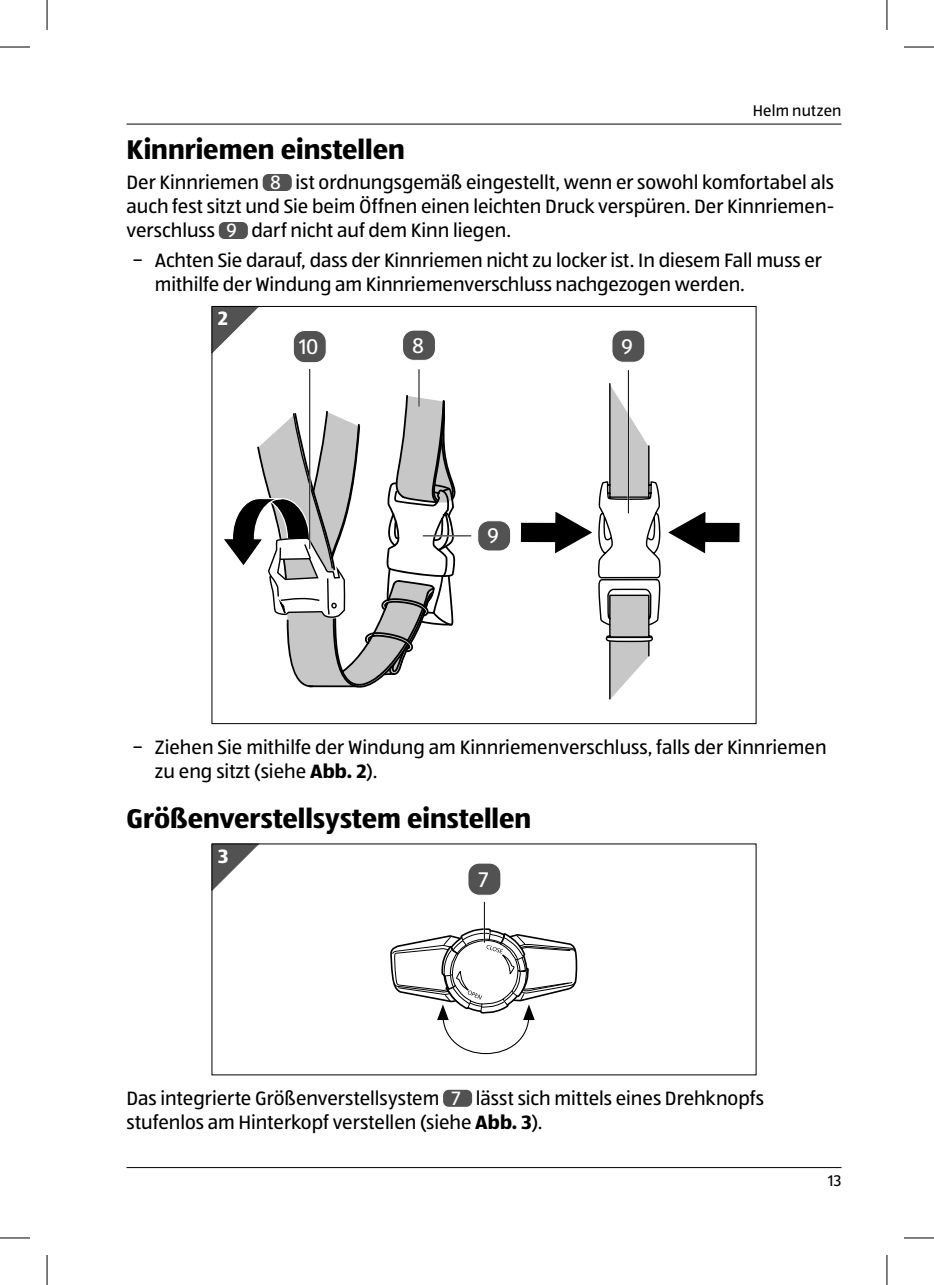
<style>
.page{position:relative;width:934px;height:1285px;background:#fff}
.page>*{position:absolute;margin:0;border:0;box-sizing:border-box;transform-origin:0 0}
.t1{font:700 28px "ALDISUEDOT";color:#000}
.t2{font:22px "ALDISUEDOT";color:#fff}
.t3{font:20px/24px "ALDISUEDOT";letter-spacing:-.005em;color:#000}
.t4{font:700 20px "ALDISUEDOT";color:#fff}
.t5{font:16px "ALDISUEDOT";letter-spacing:.015em;color:#000}
.s1{color:#fff}
.s2{font-weight:700}
</style>
<div class="page">
<hr style="left:126px;top:124px;width:715px;height:1px;background:#000">
<hr style="left:126px;top:1167px;width:715px;height:1px;background:#000">
<div style="left:262px;top:174px;width:29px;height:17px;background:#525252;border-radius:6px"></div>
<div style="left:219px;top:222px;width:29px;height:17px;background:#525252;border-radius:6px"></div>
<svg style="left:213px;top:308px;width:45px;height:45px"></svg>
<div style="left:218px;top:310px;width:13px;height:15px;background:#525252"></div>
<svg style="left:224px;top:395px;width:233px;height:292px"></svg>
<div style="left:293px;top:330px;width:33px;height:33px;background:#525252;border-radius:11px"></div>
<div style="left:293px;top:330px;width:33px;height:33px;border:1px solid #fff;border-radius:11px"></div>
<div style="left:477px;top:521px;width:33px;height:30px;background:#525252;border-radius:11px"></div>
<div style="left:477px;top:520px;width:34px;height:31px;border:1px solid #fff;border-radius:11px"></div>
<div style="left:402px;top:330px;width:33px;height:30px;background:#525252;border-radius:11px"></div>
<div style="left:402px;top:329px;width:34px;height:32px;border:1px solid #fff;border-radius:11px"></div>
<hr style="left:309px;top:369px;width:1px;height:182px;background:#fff">
<hr style="left:309px;top:369px;width:1px;height:179px;background:#000">
<hr style="left:418px;top:369px;width:1px;height:37px;background:#000">
<hr style="left:423px;top:535px;width:47px;height:1px;background:#000">
<svg style="left:520px;top:383px;width:220px;height:317px"></svg>
<div style="left:611px;top:330px;width:33px;height:32px;background:#525252;border-radius:11px"></div>
<div style="left:611px;top:329px;width:34px;height:34px;border:1px solid #fff;border-radius:11px"></div>
<hr style="left:627px;top:370px;width:2px;height:144px;background:#fff">
<hr style="left:627px;top:370px;width:1px;height:143px;background:#000">
<svg style="left:213px;top:845px;width:45px;height:45px"></svg>
<div style="left:218px;top:847px;width:13px;height:15px;background:#525252"></div>
<svg style="left:390px;top:928px;width:188px;height:126px"></svg>
<div style="left:468px;top:863px;width:32px;height:32px;background:#525252;border-radius:11px"></div>
<div style="left:467px;top:862px;width:34px;height:33px;border:1px solid #fff;border-radius:11px"></div>
<hr style="left:483px;top:902px;width:2px;height:40px;background:#fff">
<hr style="left:484px;top:902px;width:1px;height:40px;background:#000">
<div style="left:443px;top:1089px;width:29px;height:17px;background:#525252;border-radius:6px"></div>
<hr style="left:0;top:47px;width:30px;height:1px;background:#000">
<hr style="left:903px;top:47px;width:30px;height:1px;background:#000">
<hr style="left:0;top:1237px;width:30px;height:1px;background:#000">
<hr style="left:903px;top:1237px;width:30px;height:1px;background:#000">
<hr style="left:47px;top:0;width:1px;height:30px;background:#000">
<hr style="left:47px;top:1255px;width:1px;height:30px;background:#000">
<hr style="left:886px;top:0;width:1px;height:30px;background:#000">
<hr style="left:886px;top:1255px;width:1px;height:30px;background:#000">
<p class="t5" style="left:752px;top:100px;width:90px">Helm nutzen</p>
<h1 class="t1" style="left:126px;top:131px;width:279px">Kinnriemen einstellen</h1>
<p class="t3" style="left:126px;top:170px;width:709px;text-align:justify">Der Kinnriemen <span class="s1">8</span> ist ordnungsgemäß eingestellt, wenn er sowohl komfortabel als auch fest sitzt und Sie beim Öffnen einen leichten Druck verspüren. Der Kinnriemen&shy;verschluss <span class="s1">9</span> darf nicht auf dem Kinn liegen.</p>
<p class="t3" style="left:155px;top:247px;width:668px;text-indent:-23px">− Achten Sie darauf, dass der Kinnriemen nicht zu locker ist. In diesem Fall muss er mithilfe der Windung am Kinnriemenverschluss nachgezogen werden.</p>
<p class="t4" style="left:218px;top:305px;width:11px">2</p>
<p class="t2" style="left:299px;top:332px;width:21px">10</p>
<p class="t2" style="left:412px;top:331px;width:13px">8</p>
<p class="t2" style="left:621px;top:332px;width:13px">9</p>
<p class="t2" style="left:487px;top:521px;width:13px">9</p>
<p class="t3" style="left:155px;top:734px;width:673px;text-indent:-23px">− Ziehen Sie mithilfe der Windung am Kinnriemenverschluss, falls der Kinnriemen zu eng sitzt (siehe <span class="s2">Abb. 2</span>).</p>
<h1 class="t1" style="left:126px;top:800px;width:406px">Größenverstellsystem einstellen</h1>
<p class="t4" style="left:218px;top:842px;width:12px">3</p>
<p class="t2" style="left:478px;top:865px;width:11px">7</p>
<p class="t3" style="left:126px;top:1085px;width:638px">Das integrierte Größenverstellsystem <span class="s1">7</span> lässt sich mittels eines Drehknopfs stufenlos am Hinterkopf verstellen (siehe <span class="s2">Abb. 3</span>).</p>
<p class="t5" style="left:827px;top:1170px;width:15px">13</p>
</div>
